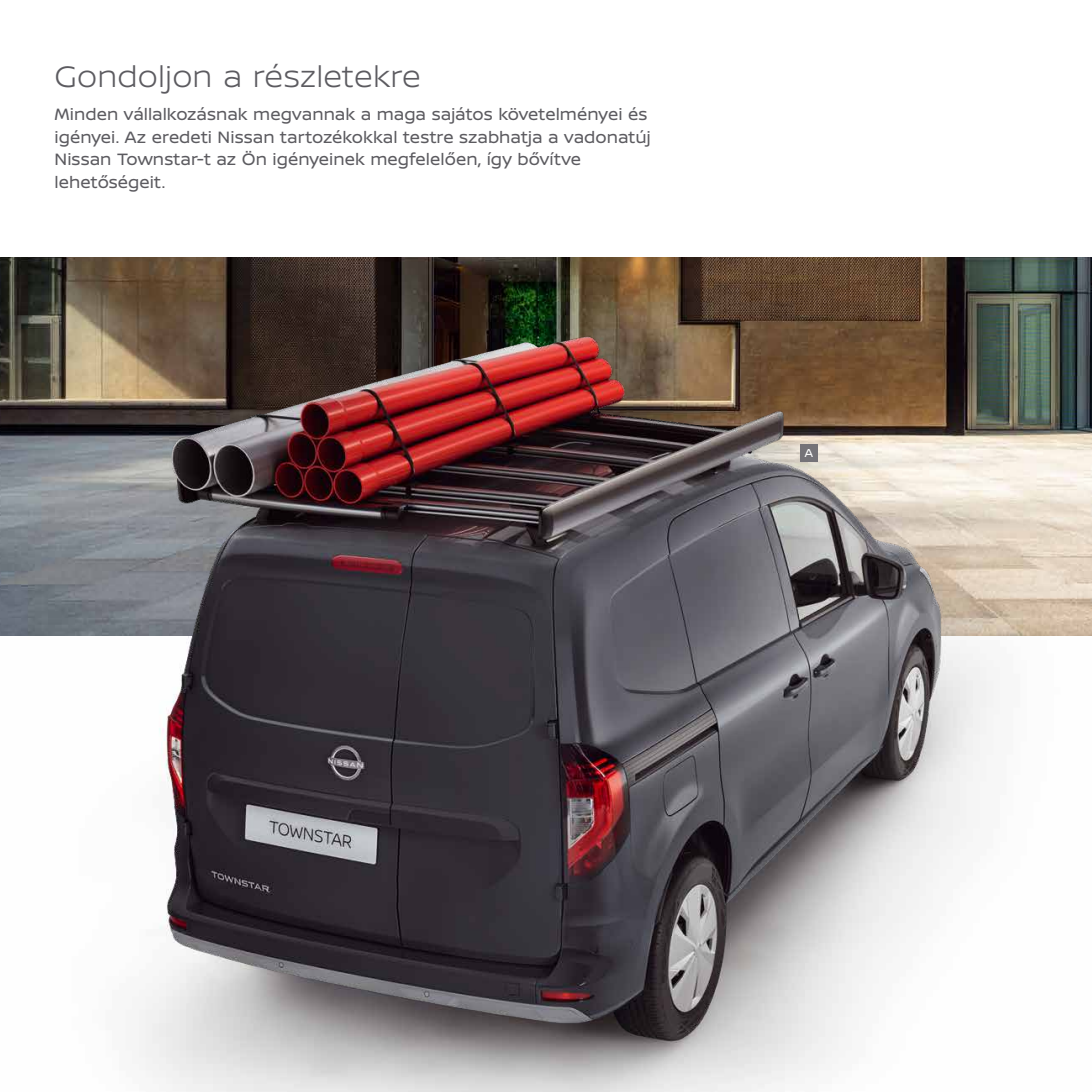
<style>
.page{position:relative;width:1092px;height:1092px;background:#fff}
.page>*{position:absolute;margin:0;border:0;box-sizing:border-box;transform-origin:0 0}
.t1{font:300 31.5px "Nissan Brand";letter-spacing:.005em;color:#5c5b60}
.t2{font:17.5px/22.8px "Nissan Brand";color:#5c5b60}
.t3{font:12.25px "Nissan Brand";color:#fff}
</style>
<div class="page">
<img style="left:0;top:258px;width:1091px;height:28px">
<img style="left:0;top:286px;width:1091px;height:805px">
<div style="left:800px;top:444px;width:17px;height:17px;background:#757378"></div>
<h1 class="t1" style="left:55px;top:54px;width:367px">Gondoljon a részletekre</h1>
<p class="t2" style="left:55px;top:102px;width:597px">Minden vállalkozásnak megvannak a maga sajátos követelményei és igényei. Az eredeti Nissan tartozékokkal testre szabhatja a vadonatúj Nissan Townstar-t az Ön igényeinek megfelelően, így bővítve lehetőségeit.</p>
<p class="t3" style="left:804px;top:444px;width:10px">A</p>
</div>
